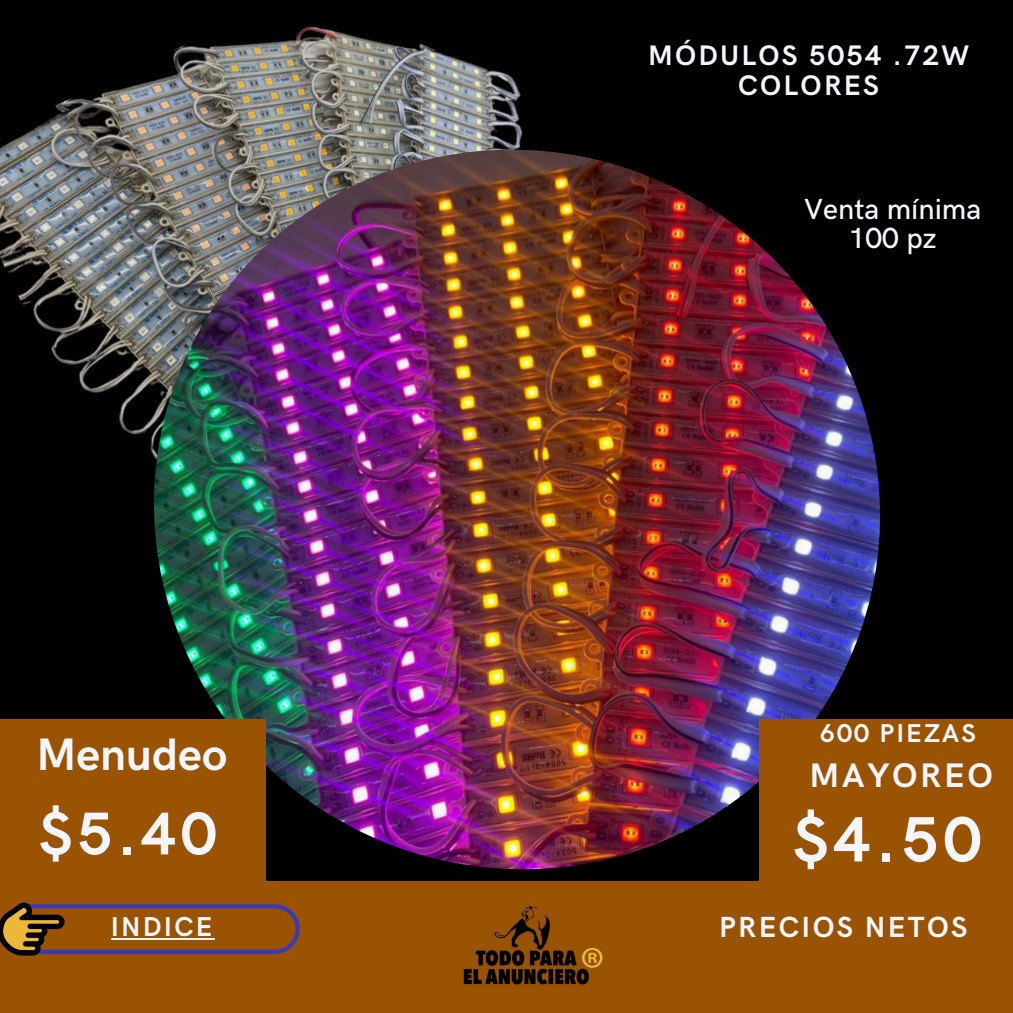
<style>
.page{position:relative;width:1013px;height:1013px;background:#fff}
.page>*{position:absolute;margin:0;border:0;box-sizing:border-box;transform-origin:0 0}
.t1{font:700 64.12px "HK Grotesk";color:#f4f6fc}
.t2{font:700 60.5px "HK Grotesk";color:#f4f6fc}
.t3{font:700 45.62px "HK Grotesk";color:#f4f6fc}
.t4{font:700 34.12px "HK Grotesk";letter-spacing:.08em;color:#f4f6fc}
.t5{font:700 29.25px "HK Grotesk";letter-spacing:.08em;color:#f4f6fc}
.t6{font:500 29.12px/29px "HK Grotesk";color:#f4f6fc;text-align:center}
.t7{font:700 28.38px/30px "HK Grotesk";letter-spacing:.08em;color:#f4f6fc;text-align:center}
.t8{font:700 27.38px "HK Grotesk";letter-spacing:.08em;color:#f4f6fc}
.t9{font:700 25.88px "HK Grotesk";letter-spacing:.08em;color:#f4f6fc}
</style>
<div class="page">
<div style="left:0;top:0;width:1012px;height:1012px;background:#000"></div>
<img style="left:0;top:26px;width:521px;height:367px">
<img style="left:102px;top:99px;width:778px;height:771px">
<div style="left:0;top:719px;width:266px;height:270px;background:#995302"></div>
<div style="left:759px;top:719px;width:253px;height:270px;background:#995302"></div>
<div style="left:0;top:881px;width:1012px;height:131px;background:#995302"></div>
<svg style="left:0;top:902px;width:297px;height:53px"></svg>
<hr style="left:111px;top:938px;width:103px;height:2px;background:#f4f6fc">
<svg style="left:593px;top:948px;width:9px;height:19px"></svg>
<img style="left:463px;top:906px;width:130px;height:79px">
<p class="t7" style="left:648px;top:41px;width:322px">MÓDULOS 5054 .72W<br>COLORES</p>
<h3 class="t3" style="left:36px;top:728px;width:192px">Menudeo</h3>
<p class="t6" style="left:804px;top:195px;width:178px">Venta mínima<br>100 pz</p>
<p class="t9" style="left:820px;top:718px;width:157px">600 PIEZAS</p>
<p class="t4" style="left:809px;top:756px;width:185px">MAYOREO</p>
<h2 class="t2" style="left:39px;top:800px;width:179px">$5.40</h2>
<h1 class="t1" style="left:793px;top:803px;width:189px">$4.50</h1>
<p class="t8" style="left:111px;top:911px;width:103px">INDICE</p>
<p class="t5" style="left:719px;top:910px;width:250px">PRECIOS NETOS</p>
</div>
